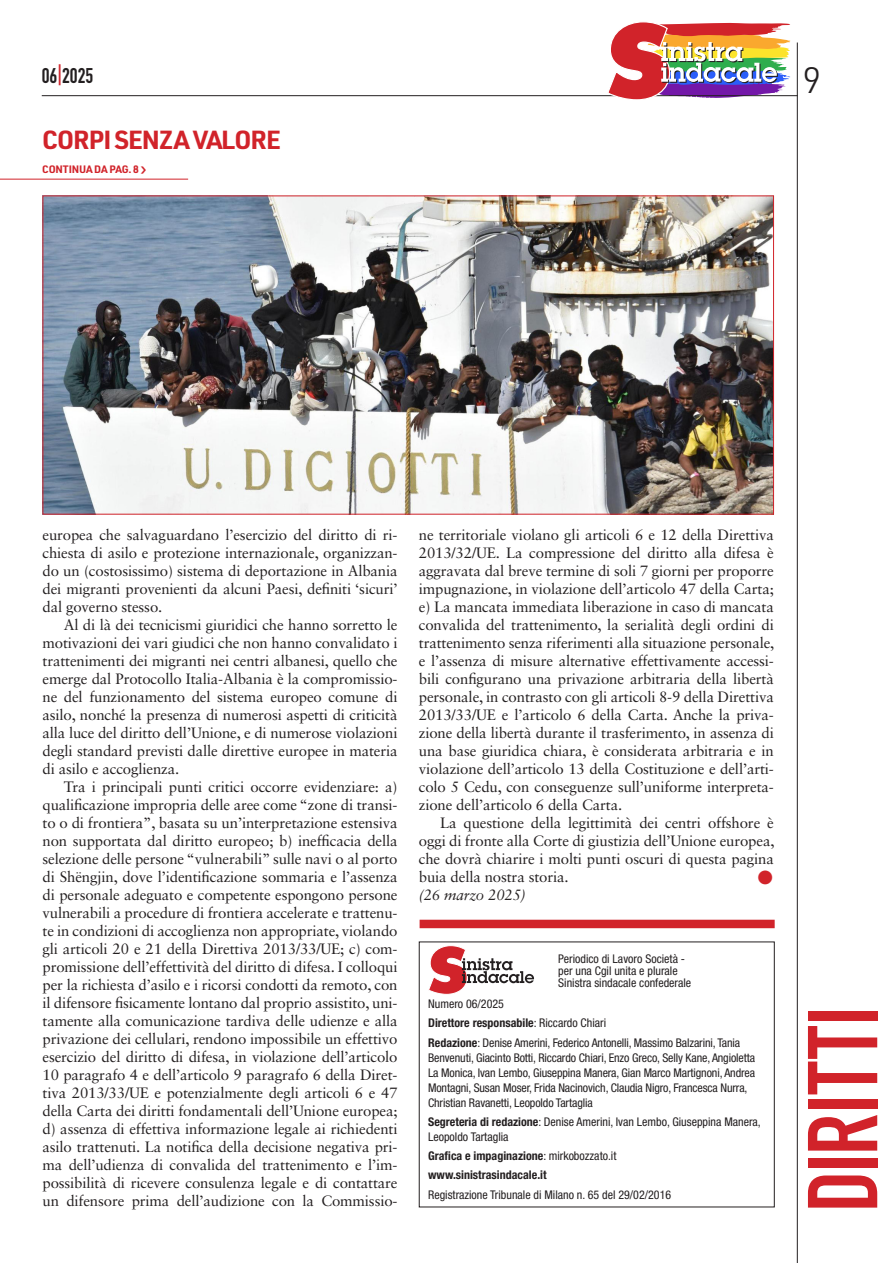
<style>
.page{position:relative;width:893px;height:1263px;background:#fff}
.page>*{position:absolute;margin:0;border:0;box-sizing:border-box;transform-origin:0 0}
.t1{font:97.35px "DIN Engschrift Std";letter-spacing:-.005em;color:#d1232a}
.t2{font:300 36px "URWDIN";color:#231f20}
.t3{font:700 25.5px "URWDIN";letter-spacing:-.04em;color:#d1232a}
.t4{font:21px "DIN Engschrift Std";color:#231f20}
.t5{font:15px/18px "Sabon LT Std";letter-spacing:-.01em;color:#231f20;text-align:justify}
.t6{font:italic 15px "Sabon LT Std";letter-spacing:-.01em;color:#231f20}
.t7{font:15px "Zapf Dingbats IT Cby BT";color:#d1232a}
.t8{font:condensed 12px/15px "Helvetica Neue LT Std";letter-spacing:-.01em;color:#231f20}
.t9{font:700 condensed 12px "Helvetica Neue LT Std";color:#231f20}
.Autore{font:700 10.5px "URWDIN";letter-spacing:-.015em;color:#d1232a}
.s1{color:#d1232a}
.s2{font-weight:400}
.s3{font-weight:700}
</style>
<div class="page">
<hr style="left:42px;top:95px;width:756px;height:1px;background:#231f20">
<hr style="left:797px;top:43px;width:1px;height:1220px;background:#231f20">
<svg style="left:606px;top:22px;width:185px;height:78px"></svg>
<hr style="left:0;top:179px;width:188px;height:1px;background:#d1232a">
<img style="left:45px;top:198px;width:727px;height:314px">
<svg style="left:429px;top:945px;width:105px;height:50px"></svg>
<div style="left:419px;top:941px;width:356px;height:266px;border:1px solid #231f20"></div>
<div style="left:420px;top:920px;width:355px;height:8px;background:#d1232a"></div>
<h3 class="t4" style="left:42px;top:63px;width:53px">06<span class="s1">|</span>2025</h3>
<h2 class="t2" style="left:802px;top:56px;width:21px">9</h2>
<p class="t3" style="left:42px;top:122px;width:240px">CORPI SENZA VALORE</p>
<p class="Autore" style="left:42px;top:162px;width:98px">CONTINUA DA PAG. 8</p>
<p class="t5" style="left:43px;top:526px;width:357px">europea che salvaguardano l’esercizio del diritto di ri&shy;chiesta di asilo e protezione internazionale, organizzan&shy;do un (costosissimo) sistema di deportazione in Albania dei migranti provenienti da alcuni Paesi, definiti ‘sicuri’ dal governo stesso.</p>
<p class="t5" style="left:43px;top:616px;width:357px;text-indent:21px">Al di là dei tecnicismi giuridici che hanno sorretto le motivazioni dei vari giudici che non hanno convalidato i trattenimenti dei migranti nei centri albanesi, quello che emerge dal Protocollo Italia-Albania è la compromissio&shy;ne del funzionamento del sistema europeo comune di asilo, nonché la presenza di numerosi aspetti di criticità alla luce del diritto dell’Unione, e di numerose violazioni degli standard previsti dalle direttive europee in materia di asilo e accoglienza.</p>
<p class="t5" style="left:43px;top:778px;width:357px;text-indent:21px">Tra i principali punti critici occorre evidenziare: a) qualificazione impropria delle aree come “zone di transi&shy;to o di frontiera”, basata su un’interpretazione estensiva non supportata dal diritto europeo; b) inefficacia della selezione delle persone “vulnerabili” sulle navi o al porto di Shëngjin, dove l’identificazione sommaria e l’assenza di personale adeguato e competente espongono persone vulnerabili a procedure di frontiera accelerate e trattenu&shy;te in condizioni di accoglienza non appropriate, violando gli articoli 20 e 21 della Direttiva 2013/33/UE; c) com&shy;promissione dell’effettività del diritto di difesa. I colloqui per la richiesta d’asilo e i ricorsi condotti da remoto, con il difensore fisicamente lontano dal proprio assistito, uni&shy;tamente alla comunicazione tardiva delle udienze e alla privazione dei cellulari, rendono impossibile un effettivo esercizio del diritto di difesa, in violazione dell’articolo 10 paragrafo 4 e dell’articolo 9 paragrafo 6 della Diret&shy;tiva 2013/33/UE e potenzialmente degli articoli 6 e 47 della Carta dei diritti fondamentali dell’Unione europea; d) assenza di effettiva informazione legale ai richiedenti asilo trattenuti. La notifica della decisione negativa pri&shy;ma dell’udienza di convalida del trattenimento e l’im&shy;possibilità di ricevere consulenza legale e di contattare un difensore prima dell’audizione con la Commissio-</p>
<p class="t5" style="left:419px;top:526px;width:357px">ne territoriale violano gli articoli 6 e 12 della Direttiva 2013/32/UE. La compressione del diritto alla difesa è aggravata dal breve termine di soli 7 giorni per proporre impugnazione, in violazione dell’articolo 47 della Carta; e) La mancata immediata liberazione in caso di mancata convalida del trattenimento, la serialità degli ordini di trattenimento senza riferimenti alla situazione personale, e l’assenza di misure alternative effettivamente accessi&shy;bili configurano una privazione arbitraria della libertà personale, in contrasto con gli articoli 8-9 della Direttiva 2013/33/UE e l’articolo 6 della Carta. Anche la priva&shy;zione della libertà durante il trasferimento, in assenza di una base giuridica chiara, è considerata arbitraria e in violazione dell’articolo 13 della Costituzione e dell’arti&shy;colo 5 Cedu, con conseguenze sull’uniforme interpreta&shy;zione dell’articolo 6 della Carta.</p>
<p class="t5" style="left:419px;top:814px;width:357px;text-indent:21px">La questione della legittimità dei centri offshore è oggi di fronte alla Corte di giustizia dell’Unione europea, che dovrà chiarire i molti punti oscuri di questa pagina buia della nostra storia.</p>
<p class="t7" style="left:758px;top:870px;width:16px">●</p>
<p class="t6" style="left:419px;top:886px;width:109px">(26 marzo 2025)</p>
<p class="t8" style="left:558px;top:951px;width:128px">Periodico di Lavoro Società -</p>
<p class="t8" style="left:558px;top:963px;width:121px">per una Cgil unita e plurale</p>
<p class="t8" style="left:558px;top:975px;width:135px">Sinistra sindacale confederale</p>
<p class="t8" style="left:428px;top:996px;width:77px">Numero 06/2025</p>
<p class="t9" style="left:428px;top:1016px;width:180px">Direttore responsabile<span class="s2">: Riccardo Chiari</span></p>
<p class="t8" style="left:428px;top:1035px;width:328px"><span class="s3">Redazione</span>: Denise Amerini, Federico Antonelli, Massimo Balzarini, Tania Benvenuti, Giacinto Botti, Riccardo Chiari, Enzo Greco, Selly Kane, Angioletta La Monica, Ivan Lembo, Giuseppina Manera, Gian Marco Martignoni, Andrea Montagni, Susan Moser, Frida Nacinovich, Claudia Nigro, Francesca Nurra, Christian Ravanetti, Leopoldo Tartaglia</p>
<p class="t8" style="left:428px;top:1114px;width:334px"><span class="s3">Segreteria di redazione</span>: Denise Amerini, Ivan Lembo, Giuseppina Manera,<br>Leopoldo Tartaglia</p>
<p class="t9" style="left:428px;top:1149px;width:190px">Grafica e impaginazione<span class="s2">: mirkobozzato.it</span></p>
<p class="t9" style="left:428px;top:1168px;width:120px">www.sinistrasindacale.it</p>
<p class="t8" style="left:428px;top:1187px;width:245px">Registrazione Tribunale di Milano n. 65 del 29/02/2016</p>
<p class="t1" style="left:786px;top:1212px;width:208px;rotate:-90deg">DIRITTI</p>
</div>
